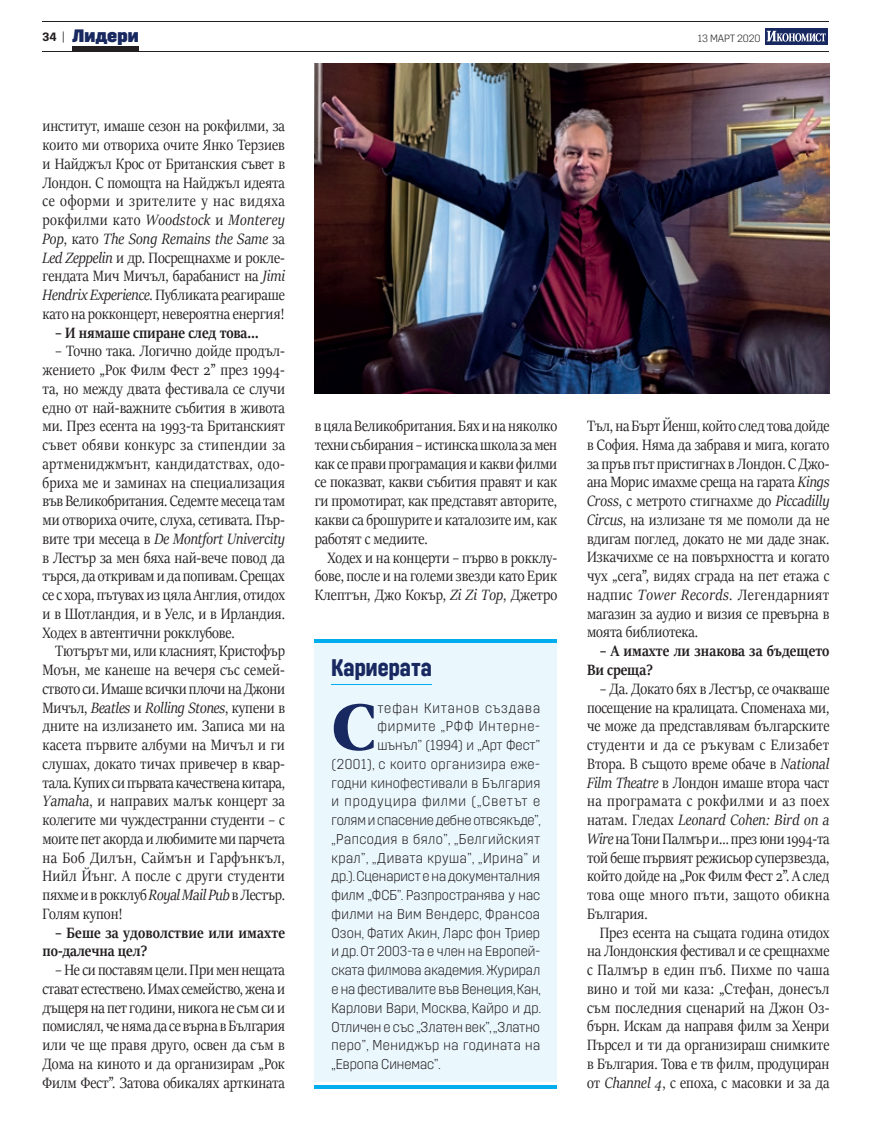
<style>
.page{position:relative;width:872px;height:1127px;background:#fff}
.page>*{position:absolute;margin:0;border:0;box-sizing:border-box;transform-origin:0 0}
.t1{font:700 78.6px "Greta Display Pro";color:#182860;scale:.93 1}
.t2{font:700 24px "Trim";letter-spacing:.005em;color:#182860;scale:.82 1}
.t3{font:800 18px "Trim";color:#182860}
.t4{font:16.8px/18.8px "Sitka Banner";letter-spacing:-.005em;color:#231f20;text-align:justify;scale:.88 1}
.t5{font:700 16.8px/18.8px "Sitka Banner";letter-spacing:-.005em;color:#231f20;scale:.88 1}
.t6{font:300 14.25px "Trim";letter-spacing:.01em;color:#231f20;scale:.93 1}
.t7{font:300 14.25px "Trim";letter-spacing:.04em;color:#231f20;scale:.93 1}
.t8{font:300 14.25px "Trim";letter-spacing:.07em;color:#231f20;scale:.93 1}
.t9{font:300 14.25px "Trim";letter-spacing:-.01em;color:#231f20;scale:.93 1}
.t10{font:300 14.25px "Trim";letter-spacing:.035em;color:#231f20;scale:.93 1}
.t11{font:300 14.25px "Trim";letter-spacing:.03em;color:#231f20;scale:.93 1}
.t12{font:300 14.25px "Trim";letter-spacing:.06em;color:#231f20;scale:.93 1}
.t13{font:600 12px "Trim";color:#231f20}
.t14{font:300 10.5px "Trim";letter-spacing:-.01em;color:#231f20}
.s1{font-weight:300}
.s2{font-style:italic}
</style>
<div class="page">
<svg style="left:765px;top:28px;width:63px;height:17px"></svg>
<div style="left:765px;top:28px;width:62px;height:16px;background:#182860"></div>
<svg style="left:767px;top:31px;width:58px;height:11px"></svg>
<hr style="left:43px;top:21px;width:786px;height:1px;background:#231f20">
<hr style="left:43px;top:51px;width:786px;height:1px;background:#231f20">
<hr style="left:72px;top:47px;width:67px;height:4px;background:#231f20">
<div style="left:314px;top:639px;width:243px;height:443px;background:#eaf7fd"></div>
<hr style="left:331px;top:684px;width:101px;height:1px;background:#00aeef">
<hr style="left:314px;top:639px;width:243px;height:3px;background:#00aeef">
<hr style="left:314px;top:1085px;width:243px;height:3px;background:#00aeef">
<img style="left:315px;top:64px;width:514px;height:330px">
<p class="t13" style="left:43px;top:30px;width:24px">34 <span class="s1">|</span></p>
<p class="t3" style="left:72px;top:25px;width:68px">Лидери</p>
<p class="t14" style="left:698px;top:32px;width:64px">13 МАРТ 2020</p>
<p class="t4" style="left:43px;top:116px;width:277px">институт, имаше сезон на рокфилми, за които ми отвориха очите Янко Терзиев и Найджъл Крос от Британския съвет в Лондон. С помощта на Найджъл идеята се оформи и зрителите у нас видяха рокфилми като <span class="s2">Woodstock</span> и <span class="s2">Monterey Pop</span>, като <span class="s2">The Song Remains the Same</span> за <span class="s2">Led Zeppelin</span> и др. Посрещнахме и рокле&shy;гендата Мич Мичъл, барабанист на <span class="s2">Jimi Hendrix Experience.</span> Публиката реагираше като на рокконцерт, невероятна енергия!</p>
<p class="t5" style="left:55px;top:322px;width:233px">– И нямаше спиране след това…</p>
<p class="t4" style="left:43px;top:341px;width:277px;text-indent:13px">– Точно така. Логично дойде продъл&shy;жението „Рок Филм Фест 2” през 1994- та, но между двата фестивала се случи едно от най-важните събития в живота ми. През есента на 1993-та Британският съвет обяви конкурс за стипендии за артмениджмънт, кандидатствах, одо&shy;бриха ме и заминах на специализация във Великобритания. Седемте месеца там ми отвориха очите, слуха, сетивата. Пър&shy;вите три месеца в <span class="s2">De Montfort Univercity </span>в Лестър за мен бяха най-вече повод да търся, да откривам и да попивам. Срещах се с хора, пътувах из цяла Англия, отидох и в Шотландия, и в Уелс, и в Ирландия.<br>Ходех в автентични рокклубове.</p>
<p class="t4" style="left:43px;top:641px;width:277px;text-indent:13px">Тютърът ми, или класният, Кристофър Моън, ме канеше на вечеря със семей&shy;ството си. Имаше всички плочи на Джони Мичъл, <span class="s2">Beatles</span> и <span class="s2">Rolling Stones</span>, купени в дните на излизането им. Записа ми на касета първите албуми на Мичъл и ги слушах, докато тичах привечер в квар&shy;тала. Купих си първата качествена китара, <span class="s2">Yamaha</span>, и направих малък концерт за колегите ми чуждестранни студенти – с моите пет акорда и любимите ми парчета на Боб Дилън, Саймън и Гарфънкъл, Нийл Йънг. А после с други студенти пяхме и в рокклуб <span class="s2">Royal Mail Pub</span> в Лестър.<br>Голям купон!</p>
<p class="t5" style="left:43px;top:922px;width:277px;text-indent:13px">– Беше за удоволствие или имахте по-далечна цел?</p>
<p class="t4" style="left:43px;top:960px;width:277px;text-indent:13px">– Не си поставям цели. При мен нещата стават естествено. Имах семейство, жена и дъщеря на пет години, никога не съм си и помислял, че няма да се върна в България или че ще правя друго, освен да съм в Дома на киното и да организирам „Рок Филм Фест”. Затова обикалях арткината</p>
<p class="t4" style="left:315px;top:416px;width:277px">в цяла Великобритания. Бях и на няколко техни събирания – истинска школа за мен как се прави програмация и какви филми се показват, какви събития правят и как ги промотират, как представят авторите, какви са брошурите и каталозите им, как работят с медиите.</p>
<p class="t4" style="left:315px;top:547px;width:277px;text-indent:13px">Ходех и на концерти – първо в рокклу&shy;бове, после и на големи звезди като Ерик Клептън, Джо Кокър, <span class="s2">Zi Zi Top</span>, Джетро</p>
<h2 class="t2" style="left:331px;top:654px;width:124px">Кариерата</h2>
<h1 class="t1" style="left:331px;top:681px;width:49px">С</h1>
<p class="t8" style="left:377px;top:699px;width:176px">тефан Китанов създава</p>
<p class="t12" style="left:377px;top:718px;width:176px">фирмите „РФФ Интерне-</p>
<p class="t6" style="left:377px;top:737px;width:176px">шънъл” (1994) и „Арт Фест”</p>
<p class="t7" style="left:331px;top:756px;width:226px">(2001), с които организира еже-</p>
<p class="t6" style="left:331px;top:774px;width:226px">годни кинофестивали в България</p>
<p class="t8" style="left:331px;top:793px;width:226px">и продуцира филми („Светът е</p>
<p class="t9" style="left:331px;top:812px;width:226px">голям и спасение дебне отвсякъде”,</p>
<p class="t7" style="left:331px;top:831px;width:226px">„Рапсодия в бяло”, „Белгийският</p>
<p class="t7" style="left:331px;top:849px;width:226px">крал”, „Дивата круша”, „Ирина” и</p>
<p class="t6" style="left:331px;top:868px;width:226px">др.). Сценарист е на документалния</p>
<p class="t6" style="left:331px;top:887px;width:226px">филм „ФСБ”. Разпространява у нас</p>
<p class="t11" style="left:331px;top:906px;width:226px">филми на Вим Вендерс, Франсоа</p>
<p class="t6" style="left:331px;top:924px;width:226px">Озон, Фатих Акин, Ларс фон Триер</p>
<p class="t6" style="left:331px;top:943px;width:226px">и др. От 2003-та е член на Европей-</p>
<p class="t6" style="left:331px;top:962px;width:226px">ската филмова академия. Журирал</p>
<p class="t6" style="left:331px;top:981px;width:226px">е на фестивалите във Венеция, Кан,</p>
<p class="t6" style="left:331px;top:1000px;width:227px">Карлови Вари, Москва, Кайро и др.</p>
<p class="t6" style="left:331px;top:1018px;width:226px">Отличен е със „Златен век”, „Златно</p>
<p class="t10" style="left:331px;top:1037px;width:226px">перо”, Мениджър на годината на</p>
<p class="t6" style="left:331px;top:1056px;width:119px">„Европа Синемас”.</p>
<p class="t4" style="left:587px;top:416px;width:277px">Тъл, на Бърт Йенш, който след това дойде в София. Няма да забравя и мига, когато за пръв път пристигнах в Лондон. С Джо&shy;ана Морис имахме среща на гарата <span class="s2">Kings Cross</span>, с метрото стигнахме до <span class="s2">Piccadilly Circus</span>, на излизане тя ме помоли да не вдигам поглед, докато не ми даде знак.<br>Изкачихме се на повърхността и когато чух „сега”, видях сграда на пет етажа с надпис <span class="s2">Tower Records</span>. Легендарният магазин за аудио и визия се превърна в моята библиотека.</p>
<p class="t5" style="left:587px;top:641px;width:277px;text-indent:13px">– А имахте ли знакова за бъдещето<br>Ви среща?</p>
<p class="t4" style="left:587px;top:678px;width:277px;text-indent:13px">– Да. Докато бях в Лестър, се очакваше посещение на кралицата. Споменаха ми, че може да представлявам българските студенти и да се ръкувам с Елизабет Втора. В същото време обаче в <span class="s2">National Film Theatre</span> в Лондон имаше втора част на програмата с рокфилми и аз поех натам. Гледах <span class="s2">Leonard Cohen: Bird on a Wire</span> на Тони Палмър и… през юни 1994-та той беше първият режисьор суперзвезда, който дойде на „Рок Филм Фест 2”. А след това още много пъти, защото обикна България.</p>
<p class="t4" style="left:587px;top:922px;width:277px;text-indent:13px">През есента на същата година отидох на Лондонския фестивал и се срещнахме с Палмър в един пъб. Пихме по чаша вино и той ми каза: „Стефан, донесъл съм последния сценарий на Джон Оз&shy;бърн. Искам да направя филм за Хенри Пърсел и ти да организираш снимките в България. Това е тв филм, продуциран от <span class="s2">Channel 4</span>, с епоха, с масовки и за да</p>
</div>
